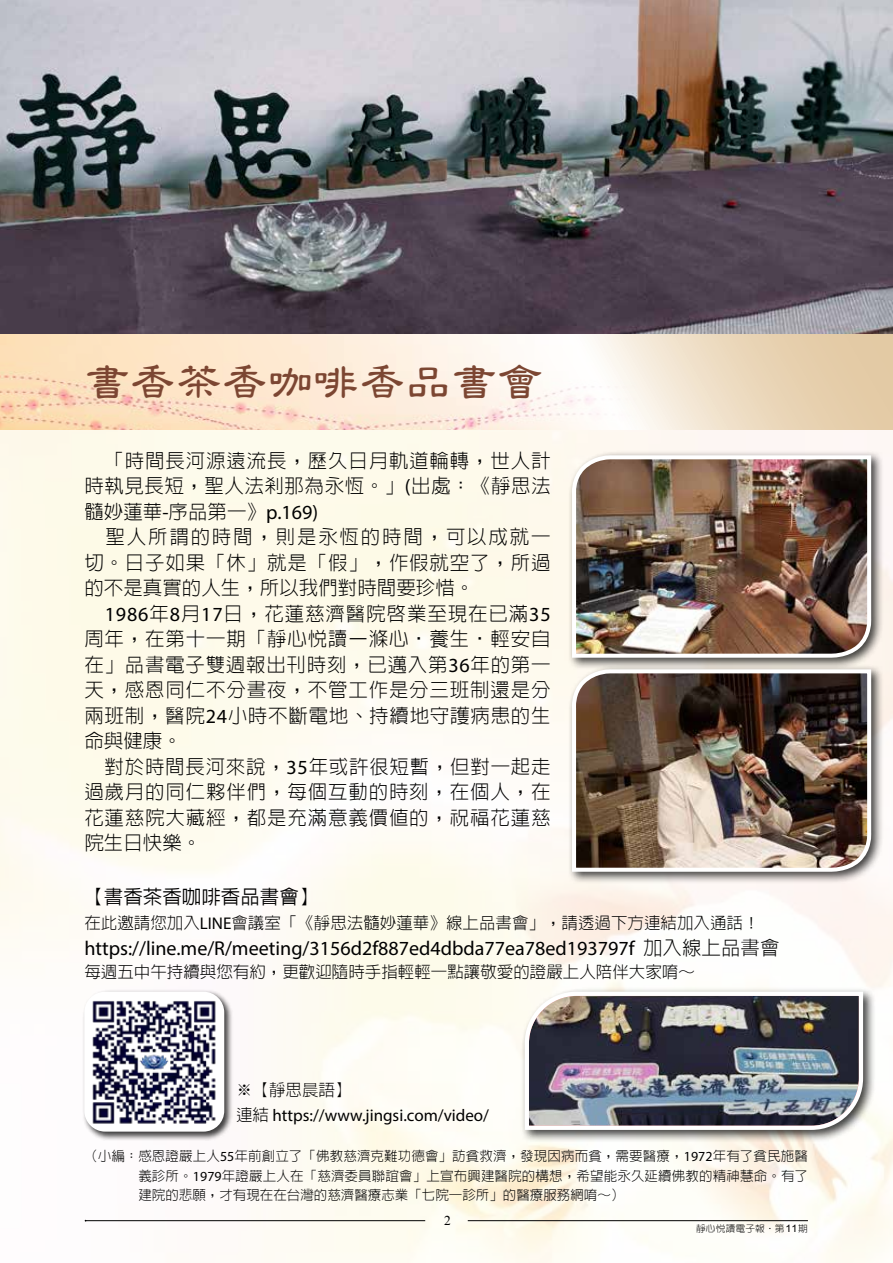
<style>
.page{position:relative;width:893px;height:1263px;background:#fff}
.page>*{position:absolute;margin:0;border:0;box-sizing:border-box;transform-origin:0 0}
.t1{font:600 45px "AR Li Shu B5";color:#7c4632}
.t2{font:20.1px "Myriad Pro";color:#000}
.t3{font:300 19.5px/25.5px "AR Hei B5";letter-spacing:.04em;color:#000;text-align:justify}
.t4{font:500 19.5px "AR Hei B5";color:#000}
.t5{font:16.95px "Myriad Pro";color:#000}
.t6{font:300 16.5px "AR Hei B5";color:#000}
.t7{font:300 13.5px/19.5px "AR Hei B5";color:#000;text-align:justify}
.t8{font:13.5px "Times New Roman";color:#000}
.t9{font:300 9.3px "AR Hei B5";letter-spacing:.01em;color:#000;scale:1.05 1}
.s1{font-family:"Myriad Pro";font-weight:400;font-size:20.1px}
.s2{font-family:"Myriad Pro";font-weight:400;font-size:16.95px}
.s3{font-family:"AR Hei B5";font-weight:300;font-size:19.5px}
.s4{font-family:"AR Hei B5";font-weight:300;font-size:16.5px}
.s5{font-family:"Myriad Pro";font-weight:400;font-size:13.95px}
.s6{font-family:"AR Yuan B5";font-weight:700}
.s7{font-family:"Arial";font-weight:400;font-size:10.2px}
</style>
<div class="page">
<hr style="left:86px;top:1220px;width:339px;height:1px;background:#000">
<hr style="left:468px;top:1220px;width:340px;height:1px;background:#000">
<img style="left:0;top:0;width:893px;height:335px">
<img style="left:0;top:335px;width:893px;height:94px">
<div style="left:567px;top:450px;width:317px;height:220px;background:#000;opacity:.75"></div>
<img style="left:570px;top:453px;width:306px;height:207px">
<div style="left:567px;top:664px;width:317px;height:220px;background:#000;opacity:.75"></div>
<img style="left:570px;top:667px;width:306px;height:207px">
<div style="left:82px;top:989px;width:151px;height:152px;background:#000;opacity:.75"></div>
<div style="left:84px;top:992px;width:140px;height:139px;background:#fff;border-radius:21px"></div>
<img style="left:92px;top:1000px;width:124px;height:124px">
<div style="left:520px;top:987px;width:356px;height:155px;background:#000;opacity:.75"></div>
<img style="left:523px;top:989px;width:342px;height:143px">
<h1 class="t1" style="left:84px;top:358px;width:460px">書香茶香咖啡香品書會</h1>
<p class="t3" style="left:84px;top:448px;width:468px;text-indent:20px">「時間長河源遠流長，歷久日月軌道輪轉，世人計時執見長短，聖人法剎那為永恆。」<span class="s1">(</span>出處：《靜思法髓妙蓮華<span class="s1">-</span>序品第一》<span class="s1">p.169(</span></p>
<p class="t3" style="left:84px;top:524px;width:468px;text-indent:21px">聖人所謂的時間，則是永恆的時間，可以成就一切。日子如果「休」就是「假」，作假就空了，所過的不是真實的人生，所以我們對時間要珍惜。</p>
<p class="t3" style="left:84px;top:601px;width:468px;text-indent:20px"><span class="s1">1986</span>年 月<span class="s1">8 17</span>日，花蓮慈濟醫院啟業至現在已滿<span class="s1">35</span>周年，在第十一期「靜心悅讀–滌心‧養生‧輕安自在」品書電子雙週報出刊時刻，已邁入第<span class="s1">36</span>年的第一天，感恩同仁不分晝夜，不管工作是分三班制還是分兩班制，醫院<span class="s1">24</span>小時不斷電地、持續地守護病患的生命與健康。</p>
<p class="t3" style="left:84px;top:754px;width:468px;text-indent:20px">對於時間長河來說，<span class="s1">35</span>年或許很短暫，但對一起走過歲月的同仁夥伴們，每個互動的時刻，在個人，在花蓮慈院大藏經，都是充滿意義價值的，祝福花蓮慈院生日快樂。</p>
<p class="t4" style="left:84px;top:887px;width:236px">【書香茶香咖啡香品書會【</p>
<p class="t6" style="left:84px;top:915px;width:677px">在此邀請您加入<span class="s2">LINE</span>會議室「《靜思法髓妙蓮華》線上品書會」，請透過下方連結加入通話!</p>
<p class="t2" style="left:84px;top:936px;width:697px">https://line.me /R/ meeting/3156 f2d 887ed4dbda77ea78ed193797f <span class="s3">加入線上品書會</span></p>
<p class="t6" style="left:84px;top:963px;width:612px">每週五中午持續與您有約，更歡迎隨時手指輕輕一點讓敬愛的證嚴上人陪伴大家唷~</p>
<p class="t6" style="left:236px;top:1081px;width:117px">※【靜思晨語【</p>
<p class="t5" style="left:236px;top:1105px;width:255px"><span class="s4">連結</span> https://www.jingsi.com/video/</p>
<p class="t7" style="left:138px;top:1146px;width:671px;text-indent:-54px">（小編：感恩證嚴上人<span class="s5">55</span>年前創立了「佛教慈濟克難功德會」訪貧救濟，發現因病而貧，需要醫療，<span class="s5">1972</span>年有了貧民施醫義診所。<span class="s5">1979</span>年證嚴上人在「慈濟委員聯誼會」上宣布興建醫院的構想，希望能永久延續佛教的精神慧命。有了建院的悲願，才有現在在台灣的慈濟醫療志業「七院一診所」的醫療服務網唷~(</p>
<p class="t8" style="left:444px;top:1211px;width:8px">2</p>
<p class="t9" style="left:696px;top:1223px;width:108px">靜心悅讀電子報<span class="s6">．</span>第<span class="s7">11</span>期</p>
</div>
